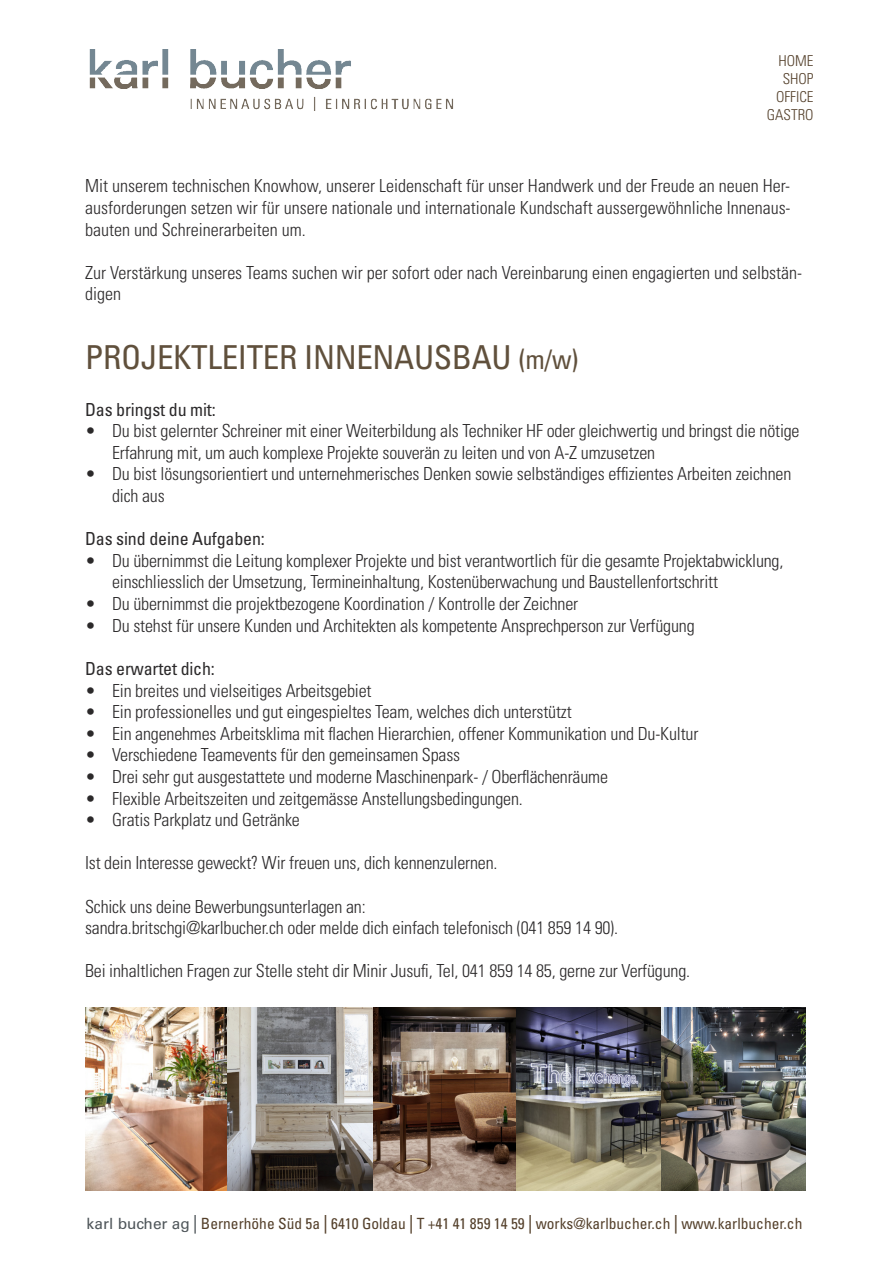
<style>
.page{position:relative;width:893px;height:1263px;background:#fff}
.page>*{position:absolute;margin:0;border:0;box-sizing:border-box;transform-origin:0 0}
.t1{font:condensed 33px "Univers LT Std";letter-spacing:-.01em;color:#60503c}
.t2{font:300 condensed 18px/21.6px "Univers LT Std";letter-spacing:-.01em;color:#2b292a}
.t3{font:condensed 18px "Univers LT Std";letter-spacing:-.01em;color:#2b292a}
.t4{font:condensed 15.45px "Univers LT Std";color:#54402b}
.t5{font:300 condensed 15px/18px "Univers LT Std";color:#54402b;text-align:right}
.s1{font-size:27px}
.s2{font-stretch:normal;color:#4f565a}
.s3{font-family:"Franklin Gothic";font-weight:500;font-stretch:normal;color:#4f565a}
.s4{font-family:"Franklin Gothic";font-weight:500;font-stretch:normal}
</style>
<div class="page">
<img style="left:89px;top:49px;width:365px;height:62px">
<img style="left:85px;top:1008px;width:142px;height:183px">
<img style="left:227px;top:1008px;width:579px;height:183px">
<p class="t5" style="left:767px;top:53px;width:48px">HOME<br>SHOP<br>OFFICE<br>GASTRO</p>
<p class="t2" style="left:85px;top:177px;width:707px;text-align:justify">Mit unserem technischen Knowhow, unserer Leidenschaft für unser Handwerk und der Freude an neuen Her&shy;ausforderungen setzen wir für unsere nationale und internationale Kundschaft aussergewöhnliche Innenaus&shy;bauten und Schreinerarbeiten um.</p>
<p class="t2" style="left:85px;top:263px;width:718px">Zur Verstärkung unseres Teams suchen wir per sofort oder nach Vereinbarung einen engagierten und selbstän&shy;digen</p>
<h1 class="t1" style="left:85px;top:344px;width:495px">PROJEKTLEITER INNENAUSBAU <span class="s1">(m/w)</span></h1>
<p class="t3" style="left:85px;top:402px;width:132px">Das bringst du mit:</p>
<p class="t2" style="left:112px;top:421px;width:689px;text-indent:-27px">• Du bist gelernter Schreiner mit einer Weiterbildung als Techniker HF oder gleichwertig und bringst die nötige<br>Erfahrung mit, um auch komplexe Projekte souverän zu leiten und von A-Z umzusetzen</p>
<p class="t2" style="left:112px;top:465px;width:681px;text-indent:-27px">• Du bist lösungsorientiert und unternehmerisches Denken sowie selbständiges effizientes Arbeiten zeichnen dich aus</p>
<p class="t3" style="left:85px;top:532px;width:181px">Das sind deine Aufgaben:</p>
<p class="t2" style="left:112px;top:551px;width:673px;text-indent:-27px">• Du übernimmst die Leitung komplexer Projekte und bist verantwortlich für die gesamte Projektabwicklung, einschliesslich der Umsetzung, Termineinhaltung, Kostenüberwachung und Baustellenfortschritt</p>
<p class="t2" style="left:85px;top:594px;width:495px">• Du übernimmst die projektbezogene Koordination / Kontrolle der Zeichner</p>
<p class="t2" style="left:85px;top:616px;width:611px">• Du stehst für unsere Kunden und Architekten als kompetente Ansprechperson zur Verfügung</p>
<p class="t3" style="left:85px;top:661px;width:131px">Das erwartet dich:</p>
<p class="t2" style="left:85px;top:681px;width:288px">• Ein breites und vielseitiges Arbeitsgebiet</p>
<p class="t2" style="left:85px;top:702px;width:488px">• Ein professionelles und gut eingespieltes Team, welches dich unterstützt</p>
<p class="t2" style="left:85px;top:724px;width:615px">• Ein angenehmes Arbeitsklima mit flachen Hierarchien, offener Kommunikation und Du-Kultur</p>
<p class="t2" style="left:85px;top:745px;width:377px">• Verschiedene Teamevents für den gemeinsamen Spass</p>
<p class="t2" style="left:85px;top:767px;width:524px">• Drei sehr gut ausgestattete und moderne Maschinenpark- / Oberflächenräume</p>
<p class="t2" style="left:85px;top:789px;width:439px">• Flexible Arbeitszeiten und zeitgemässe Anstellungsbedingungen.</p>
<p class="t2" style="left:85px;top:810px;width:216px">• Gratis Parkplatz und Getränke</p>
<p class="t2" style="left:85px;top:853px;width:414px">Ist dein Interesse geweckt? Wir freuen uns, dich kennenzulernen.</p>
<p class="t2" style="left:85px;top:897px;width:535px">Schick uns deine Bewerbungsunterlagen an:<br>sandra.britschgi@karlbucher.ch oder melde dich einfach telefonisch (041 859 14 90).</p>
<p class="t2" style="left:85px;top:961px;width:607px">Bei inhaltlichen Fragen zur Stelle steht dir Minir Jusufi, Tel, 041 859 14 85, gerne zur Verfügung.</p>
<p class="t4" style="left:87px;top:1217px;width:717px"><span class="s2">karl bucher ag</span><span class="s3">│</span>Bernerhöhe Süd 5a<span class="s4">│</span>6410 Goldau<span class="s4">│</span>T +41 41 859 14 59<span class="s4">│</span>works@karlbucher.ch<span class="s4">│</span>www.karlbucher.ch</p>
</div>
